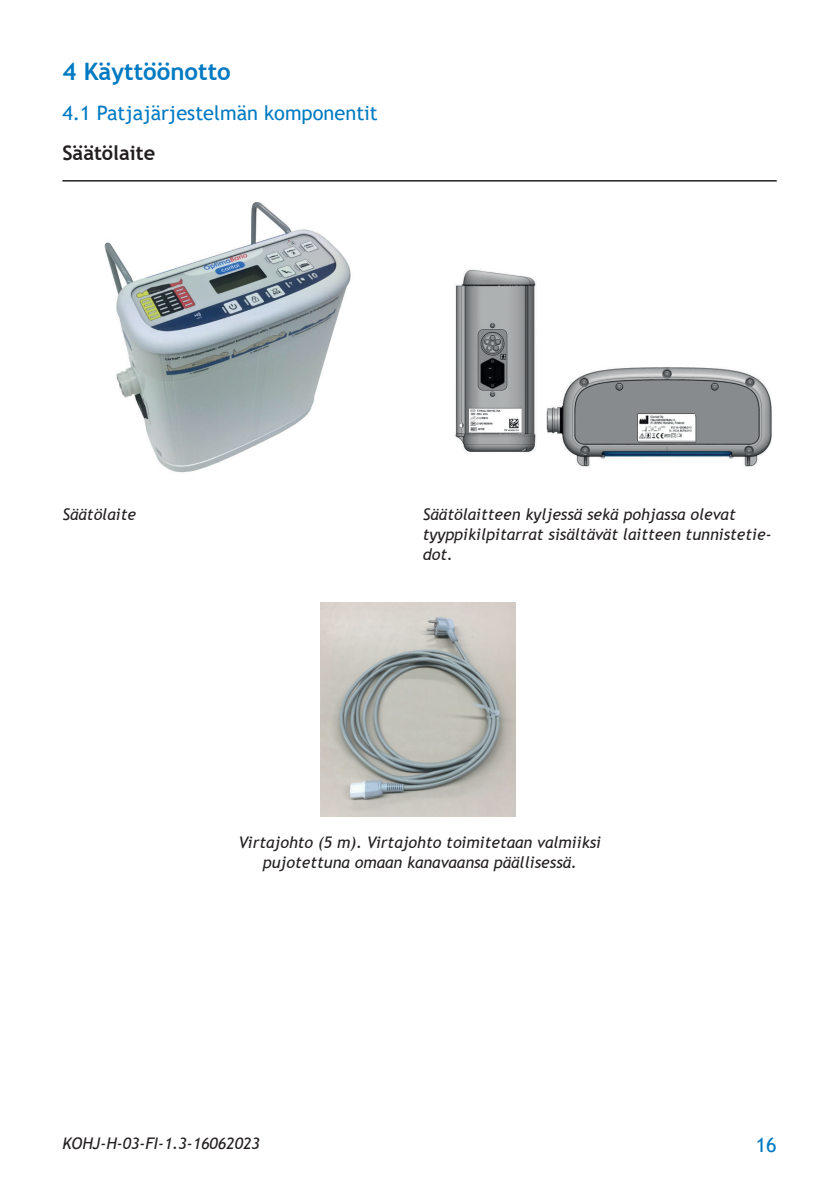
<style>
.page{position:relative;width:840px;height:1191px;background:#fff}
.page>*{position:absolute;margin:0;border:0;box-sizing:border-box;transform-origin:0 0}
.t1{font:700 24px "Trebuchet MS";color:#007ac2}
.t2{font:20px "Trebuchet MS";color:#007ac2}
.t3{font:700 20px "Trebuchet MS";color:#231f20}
.t4{font:italic 16px/20px "Trebuchet MS";color:#231f20}
</style>
<div class="page">
<hr style="left:62px;top:180px;width:714px;height:2px;background:#231f20">
<img style="left:454px;top:269px;width:318px;height:198px">
<img style="left:637px;top:414px;width:57px;height:27px">
<img style="left:320px;top:602px;width:195px;height:214px">
<img style="left:104px;top:201px;width:247px;height:272px">
<h1 class="t1" style="left:62px;top:57px;width:170px">4 Käyttöönotto</h1>
<p class="t2" style="left:62px;top:100px;width:317px">4.1 Patjajärjestelmän komponentit</p>
<p class="t3" style="left:62px;top:140px;width:94px">Säätölaite</p>
<p class="t4" style="left:62px;top:504px;width:75px">Säätölaite</p>
<p class="t4" style="left:422px;top:504px;width:350px">Säätölaitteen kyljessä sekä pohjassa olevat tyyppikilpitarrat sisältävät laitteen tunnistetie&shy;dot.</p>
<p class="t4" style="left:239px;top:832px;width:364px;text-align:center">Virtajohto (5 m). Virtajohto toimitetaan valmiiksi pujotettuna omaan kanavaansa päällisessä.</p>
<p class="t4" style="left:62px;top:1133px;width:199px">KOHJ-H-03-FI-1.3-16062023</p>
<p class="t2" style="left:755px;top:1132px;width:22px">16</p>
</div>
